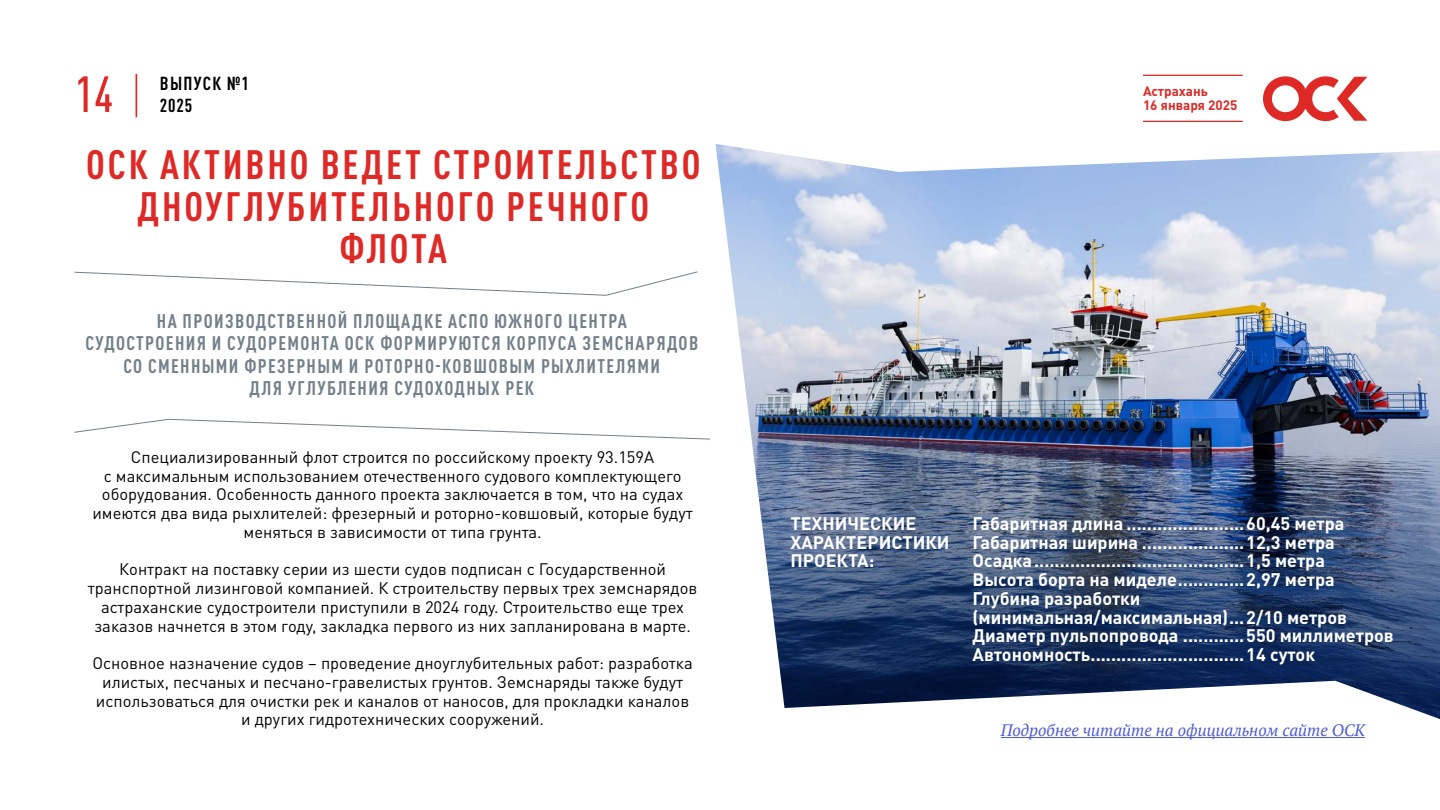
<style>
.page{position:relative;width:1440px;height:810px;background:#fff}
.page>*{position:absolute;margin:0;border:0;box-sizing:border-box;transform-origin:0 0}
.t1{font:500 condensed 50.1px "DIN Pro";color:#de2926}
.t2{font:700 condensed 40.5px/42px "DIN Pro";letter-spacing:.07em;color:#de2926;text-align:center}
.t3{font:700 condensed 19.5px/22.5px "DIN Pro";letter-spacing:.07em;color:#73808a;text-align:center}
.t4{font:700 condensed 18.6px "DIN Pro";letter-spacing:.065em;color:#000}
.t5{font:700 18px/18.8px "DIN Pro";color:#fff}
.t6{font:16.5px/18.8px "DIN Pro";color:#000;text-align:center}
.t7{font:italic 16.5px "PT Serif";color:#4f5cd6}
.t8{font:700 13.5px/13.5px "DIN Pro";color:#de2926}
</style>
<div class="page">
<img style="left:716px;top:144px;width:724px;height:575px">
<svg style="left:1263px;top:76px;width:104px;height:45px"></svg>
<hr style="left:136px;top:74px;width:1px;height:43px;background:#de2926">
<hr style="left:1143px;top:121px;width:100px;height:1px;background:#de2926">
<hr style="left:1143px;top:75px;width:100px;height:1px;background:#de2926">
<svg style="left:74px;top:271px;width:624px;height:25px"></svg>
<svg style="left:74px;top:419px;width:637px;height:21px"></svg>
<hr style="left:1001px;top:737px;width:364px;height:1px;background:#4f5cd6">
<h1 class="t1" style="left:75px;top:57px;width:40px">14</h1>
<p class="t4" style="left:160px;top:69px;width:91px">ВЫПУСК №1</p>
<p class="t4" style="left:160px;top:91px;width:34px">2025</p>
<h2 class="t2" style="left:86px;top:140px;width:616px">ОСК АКТИВНО ВЕДЕТ СТРОИТЕЛЬСТВО<br>ДНОУГЛУБИТЕЛЬНОГО РЕЧНОГО<br>ФЛОТА</h2>
<p class="t3" style="left:86px;top:308px;width:614px">НА ПРОИЗВОДСТВЕННОЙ ПЛОЩАДКЕ АСПО ЮЖНОГО ЦЕНТРА<br>СУДОСТРОЕНИЯ И СУДОРЕМОНТА ОСК ФОРМИРУЮТСЯ КОРПУСА ЗЕМСНАРЯДОВ СО СМЕННЫМИ ФРЕЗЕРНЫМ И РОТОРНО-КОВШОВЫМ РЫХЛИТЕЛЯМИ<br>ДЛЯ УГЛУБЛЕНИЯ СУДОХОДНЫХ РЕК</p>
<p class="t6" style="left:92px;top:447px;width:602px">Специализированный флот строится по российскому проекту 93.159А<br>с максимальным использованием отечественного судового комплектующего оборудования. Особенность данного проекта заключается в том, что на судах имеются два вида рыхлителей: фрезерный и роторно-ковшовый, которые будут меняться в зависимости от типа грунта.</p>
<p class="t6" style="left:88px;top:559px;width:611px">Контракт на поставку серии из шести судов подписан с Государственной транспортной лизинговой компанией. К строительству первых трех земснарядов астраханские судостроители приступили в 2024 году. Строительство еще трех заказов начнется в этом году, закладка первого из них запланирована в марте.</p>
<p class="t6" style="left:92px;top:653px;width:602px">Основное назначение судов – проведение дноуглубительных работ: разработка илистых, песчаных и песчано-гравелистых грунтов. Земснаряды также будут использоваться для очистки рек и каналов от наносов, для прокладки каналов и других гидротехнических сооружений.</p>
<p class="t8" style="left:1143px;top:84px;width:96px">Астрахань<br>16 января 2025</p>
<p class="t5" style="left:790px;top:513px;width:161px">ТЕХНИЧЕСКИЕ<br>ХАРАКТЕРИСТИКИ<br>ПРОЕКТА:</p>
<p class="t5" style="left:973px;top:513px;width:423px">Габаритная длина .......................60,45 метра Габаритная ширина ....................12,3 метра Осадка.........................................1,5 метра<br>Высота борта на миделе.............2,97 метра Глубина разработки (минимальная/максимальная)...2/10 метров Диаметр пульпопровода ............550 миллиметров Автономность..............................14 суток</p>
<p class="t7" style="left:1001px;top:720px;width:366px">Подробнее читайте на официальном сайте ОСК</p>
</div>
